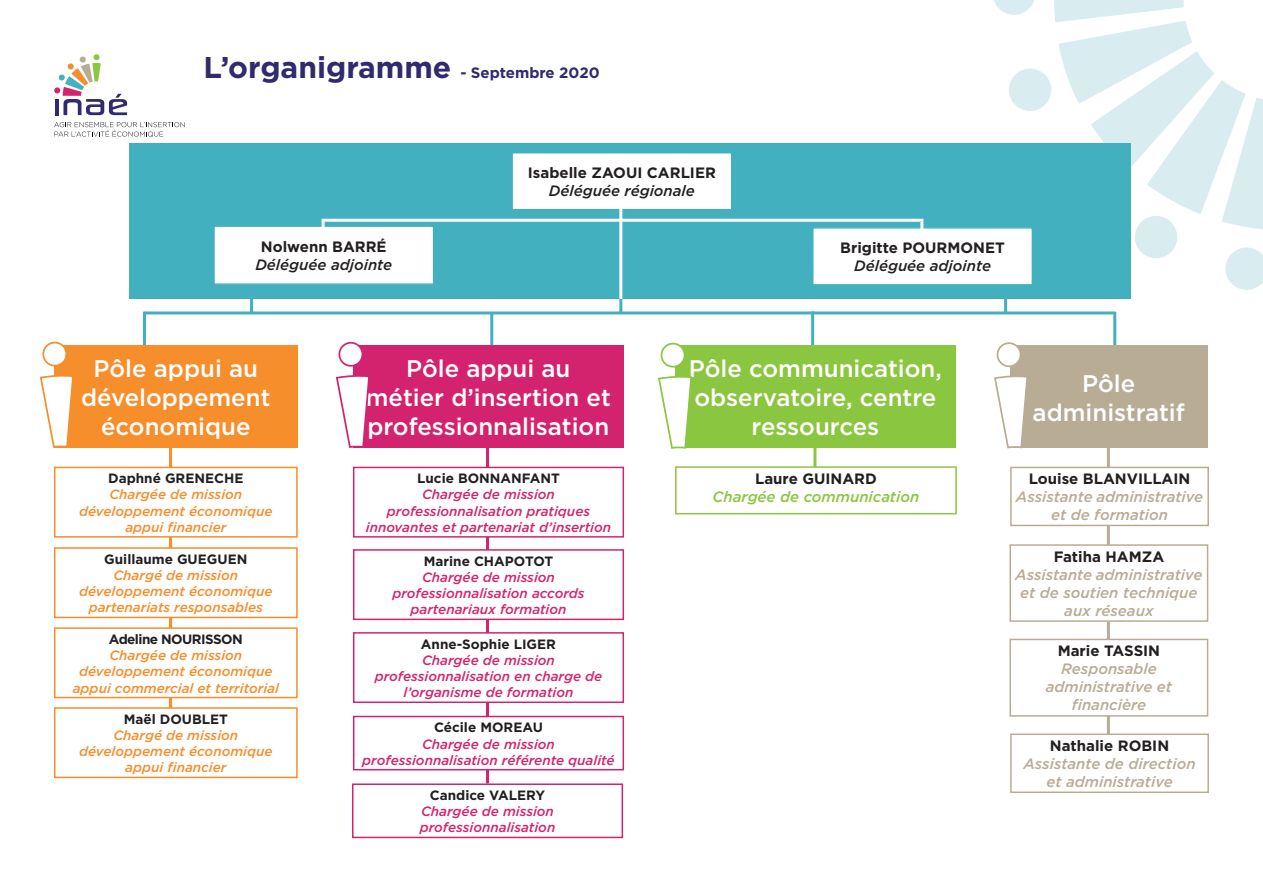
<style>
.page{position:relative;width:1263px;height:893px;background:#fff}
.page>*{position:absolute;margin:0;border:0;box-sizing:border-box;transform-origin:0 0}
.t1{font:700 30px "Gotham";color:#302a6f}
.t2{font:500 24px/28.8px "Gotham";color:#fff;text-align:center}
.t3{font:italic 500 15px/18px "Gotham";color:#b8ac95;text-align:center}
.t4{font:700 15px "Gotham";color:#231f20}
.t5{font:italic 500 15px "Gotham";color:#231f20}
.t6{font:italic 500 15px "Gotham";color:#8bc640}
.t7{font:italic 500 13.5px/16.2px "Gotham";color:#d4236e;text-align:center}
.t8{font:italic 500 13.5px/16.2px "Gotham";color:#f68e2c;text-align:center}
.t9{font:700 13.5px "Gotham";color:#231f20}
.t10{font:700 13.5px "Gotham";letter-spacing:-.04em;color:#231f20}
.s1{font-size:15px}
</style>
<div class="page">
<hr style="left:813px;top:436px;width:3px;height:73px;background:#8bc640">
<hr style="left:811px;top:311px;width:3px;height:121px;background:#43b0bf">
<hr style="left:143px;top:312px;width:3px;height:96px;background:#43b0bf">
<hr style="left:169px;top:441px;width:3px;height:329px;background:#f68e2c">
<hr style="left:490px;top:314px;width:3px;height:120px;background:#43b0bf">
<hr style="left:1004px;top:215px;width:3px;height:98px;background:#43b0bf">
<hr style="left:250px;top:216px;width:3px;height:96px;background:#43b0bf">
<svg style="left:991px;top:0;width:272px;height:290px"></svg>
<div style="left:130px;top:144px;width:1001px;height:155px;background:#43b0bf"></div>
<div style="left:54px;top:345px;width:244px;height:103px;background:#f68e2c"></div>
<div style="left:214px;top:226px;width:220px;height:58px;background:#fff"></div>
<div style="left:213px;top:225px;width:221px;height:60px;border:2px solid #43b0bf"></div>
<div style="left:512px;top:153px;width:220px;height:57px;background:#fff"></div>
<div style="left:511px;top:152px;width:221px;height:58px;border:2px solid #43b0bf"></div>
<div style="left:813px;top:228px;width:219px;height:57px;background:#fff"></div>
<div style="left:812px;top:227px;width:221px;height:59px;border:2px solid #43b0bf"></div>
<svg style="left:54px;top:122px;width:131px;height:15px"></svg>
<div style="left:54px;top:87px;width:6px;height:7px;background:#d5226f;border-radius:50%"></div>
<div style="left:59px;top:74px;width:6px;height:7px;background:#45b1c0;border-radius:50%"></div>
<div style="left:80px;top:56px;width:6px;height:7px;background:#b7ac94;border-radius:50%"></div>
<div style="left:93px;top:54px;width:7px;height:6px;background:#8dc63f;border-radius:50%"></div>
<hr style="left:55px;top:99px;width:4px;height:16px;background:#302a6e">
<svg style="left:63px;top:63px;width:64px;height:52px"></svg>
<div style="left:353px;top:345px;width:271px;height:103px;background:#d4236e"></div>
<div style="left:675px;top:345px;width:281px;height:103px;background:#8bc640"></div>
<hr style="left:144px;top:311px;width:972px;height:3px;background:#43b0bf">
<div style="left:55px;top:548px;width:242px;height:69px;background:#fff"></div>
<div style="left:54px;top:547px;width:244px;height:71px;border:2px solid #f68e2c"></div>
<div style="left:55px;top:467px;width:242px;height:70px;background:#fff"></div>
<div style="left:54px;top:467px;width:244px;height:71px;border:2px solid #f68e2c"></div>
<div style="left:55px;top:628px;width:242px;height:69px;background:#fff"></div>
<div style="left:54px;top:627px;width:244px;height:71px;border:2px solid #f68e2c"></div>
<hr style="left:486px;top:442px;width:3px;height:341px;background:#d4236e">
<div style="left:354px;top:716px;width:269px;height:54px;background:#fff"></div>
<div style="left:353px;top:716px;width:271px;height:54px;border:2px solid #d4236e"></div>
<div style="left:354px;top:633px;width:269px;height:69px;background:#fff"></div>
<div style="left:353px;top:632px;width:271px;height:71px;border:2px solid #d4236e"></div>
<div style="left:354px;top:467px;width:269px;height:70px;background:#fff"></div>
<div style="left:353px;top:467px;width:271px;height:71px;border:2px solid #d4236e"></div>
<div style="left:354px;top:550px;width:269px;height:69px;background:#fff"></div>
<div style="left:353px;top:549px;width:271px;height:71px;border:2px solid #d4236e"></div>
<hr style="left:1113px;top:312px;width:3px;height:121px;background:#43b0bf">
<div style="left:1010px;top:345px;width:197px;height:103px;background:#b8ac95"></div>
<hr style="left:1107px;top:438px;width:3px;height:354px;background:#b8ac95">
<div style="left:1010px;top:639px;width:197px;height:77px;background:#fff"></div>
<div style="left:1009px;top:639px;width:199px;height:78px;border:2px solid #b8ac95"></div>
<div style="left:1011px;top:734px;width:197px;height:58px;background:#fff"></div>
<div style="left:1010px;top:733px;width:199px;height:60px;border:2px solid #b8ac95"></div>
<div style="left:1011px;top:467px;width:197px;height:58px;background:#fff"></div>
<div style="left:1010px;top:467px;width:199px;height:59px;border:2px solid #b8ac95"></div>
<div style="left:1010px;top:545px;width:197px;height:76px;background:#fff"></div>
<div style="left:1009px;top:544px;width:199px;height:78px;border:2px solid #b8ac95"></div>
<div style="left:676px;top:467px;width:280px;height:47px;background:#fff"></div>
<div style="left:675px;top:466px;width:282px;height:48px;border:2px solid #8bc640"></div>
<svg style="left:39px;top:341px;width:33px;height:107px"></svg>
<svg style="left:336px;top:341px;width:32px;height:107px"></svg>
<svg style="left:658px;top:342px;width:33px;height:107px"></svg>
<svg style="left:994px;top:375px;width:33px;height:74px"></svg>
<svg style="left:996px;top:342px;width:24px;height:26px"></svg>
<hr style="left:619px;top:203px;width:3px;height:103px;background:#fff">
<hr style="left:322px;top:219px;width:601px;height:3px;background:#fff">
<svg style="left:322px;top:221px;width:3px;height:7px"></svg>
<svg style="left:920px;top:222px;width:3px;height:8px"></svg>
<svg style="left:619px;top:299px;width:3px;height:13px"></svg>
<div style="left:55px;top:708px;width:242px;height:69px;background:#fff"></div>
<div style="left:54px;top:707px;width:244px;height:71px;border:2px solid #f68e2c"></div>
<div style="left:352px;top:783px;width:271px;height:55px;border:2px solid #d4236e"></div>
<h1 class="t1" style="left:203px;top:47px;width:398px">L’organigramme <span class="s1">- Septembre 2020</span></h1>
<p class="t4" style="left:261px;top:236px;width:127px">Nolwenn BARRÉ</p>
<p class="t5" style="left:255px;top:254px;width:138px">Déléguée adjointe</p>
<p class="t4" style="left:528px;top:163px;width:189px">Isabelle ZAOUI CARLIER</p>
<p class="t5" style="left:549px;top:181px;width:148px">Déléguée régionale</p>
<p class="t4" style="left:840px;top:238px;width:166px">Brigitte POURMONET</p>
<p class="t5" style="left:854px;top:256px;width:138px">Déléguée adjointe</p>
<h2 class="t2" style="left:81px;top:354px;width:191px">Pôle appui au développement économique</h2>
<p class="t9" style="left:108px;top:469px;width:137px">Daphné GRENECHE</p>
<p class="t8" style="left:79px;top:486px;width:195px">Chargée de mission développement économique appui financier</p>
<p class="t9" style="left:104px;top:550px;width:145px">Guillaume GUEGUEN</p>
<p class="t8" style="left:79px;top:567px;width:195px">Chargé de mission développement économique partenariats responsables</p>
<p class="t10" style="left:109px;top:630px;width:135px">Adeline NOURISSON</p>
<p class="t8" style="left:73px;top:647px;width:208px">Chargée de mission développement économique appui commercial et territorial</p>
<p class="t9" style="left:124px;top:710px;width:106px">Maël DOUBLET</p>
<p class="t8" style="left:79px;top:727px;width:195px">Chargé de mission développement économique appui financier</p>
<h2 class="t2" style="left:366px;top:354px;width:247px">Pôle appui au métier d’insertion et professionnalisation</h2>
<h2 class="t2" style="left:689px;top:354px;width:255px">Pôle communication, observatoire, centre ressources</h2>
<p class="t9" style="left:417px;top:469px;width:144px">Lucie BONNANFANT</p>
<p class="t7" style="left:366px;top:486px;width:247px">Chargée de mission professionnalisation pratiques innovantes et partenariat d’insertion</p>
<p class="t9" style="left:424px;top:552px;width:131px">Marine CHAPOTOT</p>
<p class="t7" style="left:392px;top:569px;width:194px">Chargée de mission professionnalisation accords partenariaux formation</p>
<p class="t9" style="left:421px;top:635px;width:137px">Anne-Sophie LIGER</p>
<p class="t7" style="left:375px;top:652px;width:229px">Chargée de mission professionnalisation en charge de l’organisme de formation</p>
<p class="t9" style="left:434px;top:719px;width:110px">Cécile MOREAU</p>
<p class="t7" style="left:362px;top:735px;width:254px">Chargée de mission professionnalisation référente qualité</p>
<p class="t9" style="left:430px;top:786px;width:117px">Candice VALERY</p>
<p class="t7" style="left:420px;top:803px;width:137px;text-align:left">Chargée de mission professionnalisation</p>
<p class="t4" style="left:755px;top:469px;width:123px">Laure GUINARD</p>
<p class="t6" style="left:713px;top:487px;width:208px">Chargée de communication</p>
<h2 class="t2" style="left:1032px;top:369px;width:154px">Pôle administratif</h2>
<p class="t4" style="left:1029px;top:469px;width:163px">Louise BLANVILLAIN</p>
<p class="t3" style="left:1016px;top:488px;width:189px">Assistante administrative et de formation</p>
<p class="t4" style="left:1054px;top:547px;width:112px">Fatiha HAMZA</p>
<p class="t3" style="left:1015px;top:566px;width:189px">Assistante administrative et de soutien technique aux réseaux</p>
<p class="t4" style="left:1058px;top:641px;width:104px">Marie TASSIN</p>
<p class="t3" style="left:1046px;top:660px;width:128px">Responsable administrative et financière</p>
<p class="t4" style="left:1050px;top:736px;width:121px">Nathalie ROBIN</p>
<p class="t3" style="left:1023px;top:755px;width:174px">Assistante de direction et administrative</p>
</div>
